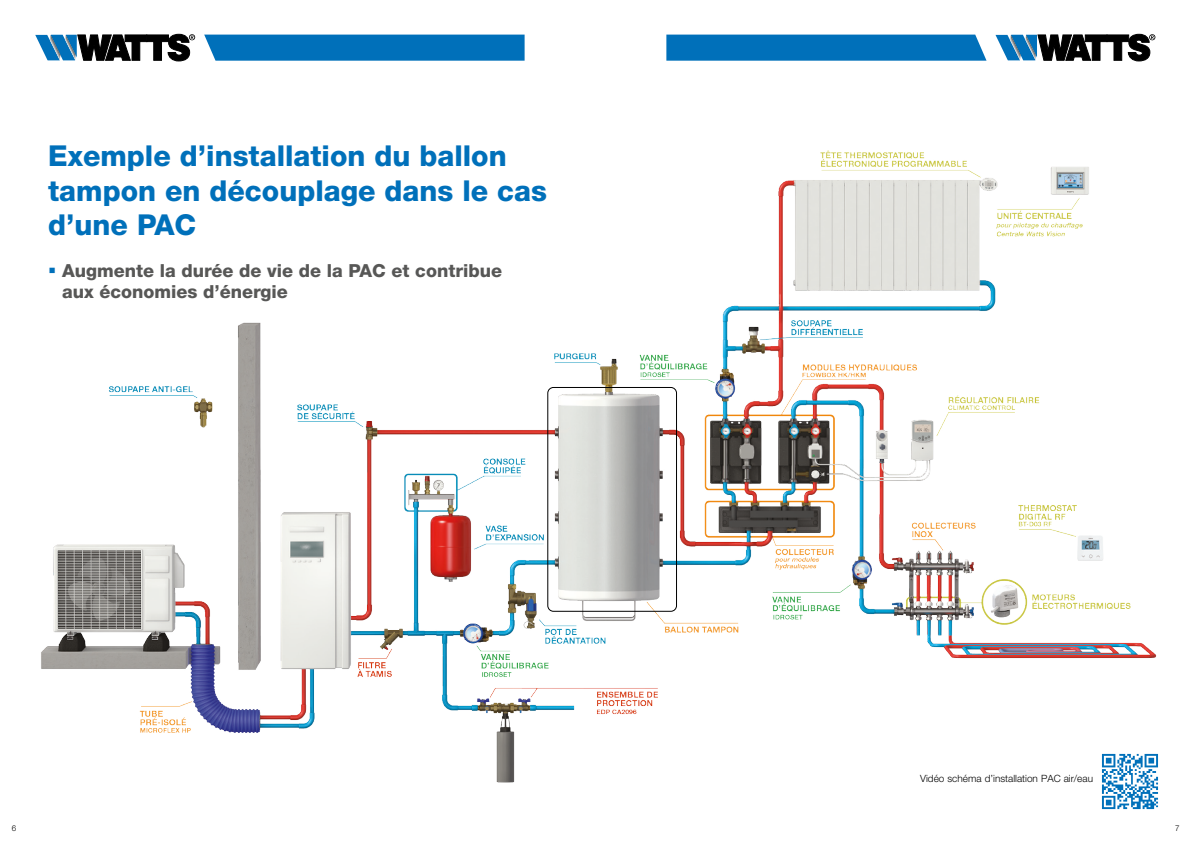
<style>
.page{position:relative;width:1191px;height:842px;background:#fff}
.page>*{position:absolute;margin:0;border:0;box-sizing:border-box;transform-origin:0 0}
.t1{font:800 28.8px/34.6px "Helvetica Neue LT Std";color:#0070ba}
.t2{font:800 18px/21.6px "Helvetica Neue LT Std";color:#575756}
.t3{font:300 10px "Helvetica Neue LT Std";color:#000}
.t4{font:300 8px "Helvetica Neue LT Std";color:#000}
.s1{color:#0070ba}
</style>
<div class="page">
<svg style="left:35px;top:34px;width:160px;height:27px"></svg>
<svg style="left:995px;top:34px;width:160px;height:27px"></svg>
<div style="left:666px;top:35px;width:320px;height:26px;background:#0070ba"></div>
<div style="left:204px;top:35px;width:320px;height:26px;background:#0070ba"></div>
<img style="left:41px;top:150px;width:1116px;height:633px">
<div style="left:547px;top:387px;width:130px;height:225px;border:1px solid #000;border-radius:6px"></div>
<img style="left:1100px;top:752px;width:58px;height:58px">
<p class="t1" style="left:48px;top:138px;width:500px">Exemple d’installation du ballon tampon en découplage dans le cas d’une PAC</p>
<p class="t2" style="left:62px;top:259px;width:441px;text-indent:-14px"><span class="s1">▪</span> Augmente la durée de vie de la PAC et contribue aux économies d’énergie</p>
<p class="t3" style="left:920px;top:772px;width:174px">Vidéo schéma d’installation PAC air/eau</p>
<p class="t4" style="left:12px;top:823px;width:6px">6</p>
<p class="t4" style="left:1175px;top:823px;width:6px">7</p>
</div>
